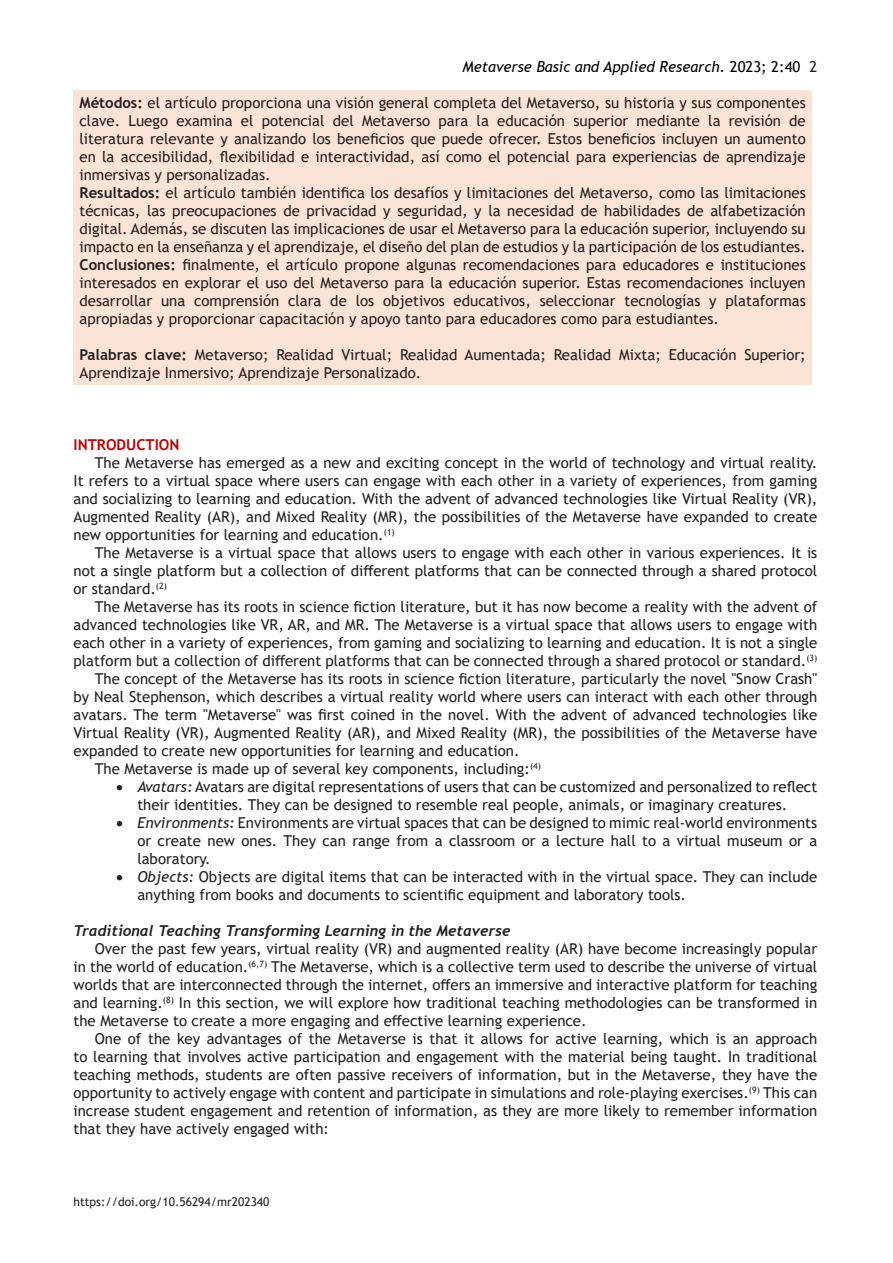
<style>
.page{position:relative;width:893px;height:1263px;background:#fff}
.page>*{position:absolute;margin:0;border:0;box-sizing:border-box;transform-origin:0 0}
.t1{font:15px/18px "Trebuchet MS";color:#231f20;text-align:justify}
.List_Paragraph{font:italic 700 15px "Trebuchet";color:#231f20}
.t2{font:italic 15px "Trebuchet MS";color:#000}
.t3{font:700 15px "Trebuchet MS";color:#be0000}
.t4{font:12px "Trebuchet MS";color:#231f20}
.s1{font-style:normal}
.s2{font-style:normal;color:#231f20}
.s3{font-weight:700}
.s4{font-style:italic}
</style>
<div class="page">
<div style="left:74px;top:90px;width:738px;height:294px;background:#fbe4d5"></div>
<p class="t2" style="left:462px;top:58px;width:356px">Metaverse Basic and Applied Research. <span class="s1">2023; 2:40</span> <span class="s2">2</span></p>
<p class="t1" style="left:80px;top:94px;width:728px"><span class="s3">Métodos:</span> el artículo proporciona una visión general completa del Metaverso, su historia y sus componentes clave. Luego examina el potencial del Metaverso para la educación superior mediante la revisión de literatura relevante y analizando los beneficios que puede ofrecer. Estos beneficios incluyen un aumento en la accesibilidad, flexibilidad e interactividad, así como el potencial para experiencias de aprendizaje inmersivas y personalizadas.</p>
<p class="t1" style="left:80px;top:184px;width:728px"><span class="s3">Resultados:</span> el artículo también identifica los desafíos y limitaciones del Metaverso, como las limitaciones técnicas, las preocupaciones de privacidad y seguridad, y la necesidad de habilidades de alfabetización digital. Además, se discuten las implicaciones de usar el Metaverso para la educación superior, incluyendo su impacto en la enseñanza y el aprendizaje, el diseño del plan de estudios y la participación de los estudiantes.</p>
<p class="t1" style="left:80px;top:256px;width:728px"><span class="s3">Conclusiones:</span> finalmente, el artículo propone algunas recomendaciones para educadores e instituciones interesados en explorar el uso del Metaverso para la educación superior. Estas recomendaciones incluyen desarrollar una comprensión clara de los objetivos educativos, seleccionar tecnologías y plataformas apropiadas y proporcionar capacitación y apoyo tanto para educadores como para estudiantes.</p>
<p class="t1" style="left:80px;top:346px;width:728px"><span class="s3">Palabras clave:</span> Metaverso; Realidad Virtual; Realidad Aumentada; Realidad Mixta; Educación Superior;<br>Aprendizaje Inmersivo; Aprendizaje Personalizado.</p>
<p class="t3" style="left:74px;top:435px;width:107px">INTRODUCTION</p>
<p class="t1" style="left:74px;top:454px;width:745px;text-indent:21px">The Metaverse has emerged as a new and exciting concept in the world of technology and virtual reality.<br>It refers to a virtual space where users can engage with each other in a variety of experiences, from gaming and socializing to learning and education. With the advent of advanced technologies like Virtual Reality (VR), Augmented Reality (AR), and Mixed Reality (MR), the possibilities of the Metaverse have expanded to create new opportunities for learning and education.<sup>(1)</sup></p>
<p class="t1" style="left:74px;top:544px;width:745px;text-indent:21px">The Metaverse is a virtual space that allows users to engage with each other in various experiences. It is not a single platform but a collection of different platforms that can be connected through a shared protocol or standard.<sup>(2)</sup></p>
<p class="t1" style="left:74px;top:598px;width:745px;text-indent:21px">The Metaverse has its roots in science fiction literature, but it has now become a reality with the advent of advanced technologies like VR, AR, and MR. The Metaverse is a virtual space that allows users to engage with each other in a variety of experiences, from gaming and socializing to learning and education. It is not a single platform but a collection of different platforms that can be connected through a shared protocol or standard.<sup>(3)</sup></p>
<p class="t1" style="left:74px;top:670px;width:745px;text-indent:21px">The concept of the Metaverse has its roots in science fiction literature, particularly the novel "Snow Crash" by Neal Stephenson, which describes a virtual reality world where users can interact with each other through avatars. The term "Metaverse" was first coined in the novel. With the advent of advanced technologies like Virtual Reality (VR), Augmented Reality (AR), and Mixed Reality (MR), the possibilities of the Metaverse have expanded to create new opportunities for learning and education.</p>
<p class="t1" style="left:95px;top:760px;width:448px">The Metaverse is made up of several key components, including:<sup>(4)</sup></p>
<p class="t1" style="left:116px;top:778px;width:703px;text-align:center">• <span class="s4">Avatars:</span> Avatars are digital representations of users that can be customized and personalized to reflect their identities. They can be designed to resemble real people, animals, or imaginary creatures.</p>
<p class="t1" style="left:137px;top:814px;width:681px;text-indent:-21px">• <span class="s4">Environments:</span> Environments are virtual spaces that can be designed to mimic real-world environments or create new ones. They can range from a classroom or a lecture hall to a virtual museum or a laboratory.</p>
<p class="t1" style="left:137px;top:868px;width:681px;text-indent:-21px">• <span class="s4">Objects:</span> Objects are digital items that can be interacted with in the virtual space. They can include anything from books and documents to scientific equipment and laboratory tools.</p>
<p class="List_Paragraph" style="left:74px;top:921px;width:438px">Traditional Teaching Transforming Learning in the Metaverse</p>
<p class="t1" style="left:74px;top:940px;width:745px;text-indent:21px">Over the past few years, virtual reality (VR) and augmented reality (AR) have become increasingly popular in the world of education.<sup>(6,7)</sup> The Metaverse, which is a collective term used to describe the universe of virtual worlds that are interconnected through the internet, offers an immersive and interactive platform for teaching and learning.<sup>(8)</sup> In this section, we will explore how traditional teaching methodologies can be transformed in the Metaverse to create a more engaging and effective learning experience.</p>
<p class="t1" style="left:74px;top:1030px;width:745px;text-indent:21px">One of the key advantages of the Metaverse is that it allows for active learning, which is an approach to learning that involves active participation and engagement with the material being taught. In traditional teaching methods, students are often passive receivers of information, but in the Metaverse, they have the opportunity to actively engage with content and participate in simulations and role-playing exercises.<sup>(9)</sup> This can increase student engagement and retention of information, as they are more likely to remember information that they have actively engaged with:</p>
<p class="t4" style="left:74px;top:1194px;width:198px">https://doi.org/10.56294/mr202340</p>
</div>
